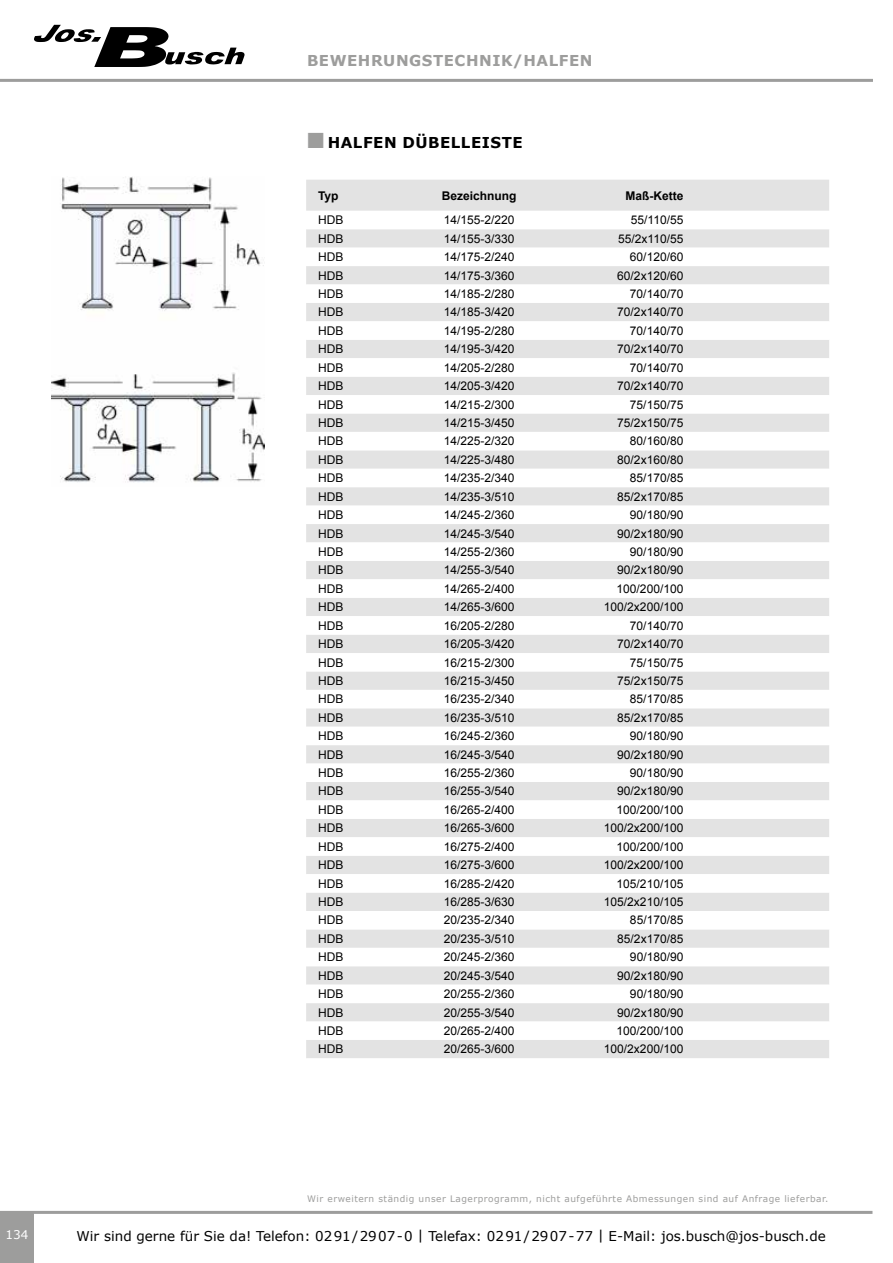
<style>
.page{position:relative;width:893px;height:1263px;background:#fff}
.page>*{position:absolute;margin:0;border:0;box-sizing:border-box;transform-origin:0 0}
.t1{font:700 15px "Verdana";letter-spacing:.035em;color:#9d9d9c}
.t2{font:700 15px "Verdana";letter-spacing:.035em;color:#000}
.t3{font:13.5px "Verdana";color:#000}
.t4{font:12px "Arial";color:#000}
.t5{font:700 12px "Arial";color:#000}
.t6{font:12px "Verdana";color:#fff}
.t7{font:9px "Verdana";letter-spacing:.055em;color:#9d9d9c}
</style>
<div class="page">
<hr style="left:0;top:79px;width:873px;height:3px;background:#9d9d9c">
<hr style="left:0;top:1211px;width:872px;height:3px;background:#9d9d9c">
<div style="left:0;top:1211px;width:34px;height:52px;background:#9d9d9c"></div>
<svg style="left:34px;top:25px;width:210px;height:42px"></svg>
<img style="left:51px;top:177px;width:214px;height:305px">
<div style="left:306px;top:180px;width:523px;height:878px;background:#e3e3e3"></div>
<svg style="left:306px;top:211px;width:523px;height:829px"></svg>
<p class="t1" style="left:307px;top:50px;width:287px">BEWEHRUNGSTECHNIK/HALFEN</p>
<p class="t2" style="left:328px;top:132px;width:196px">HALFEN DÜBELLEISTE</p>
<p class="t5" style="left:318px;top:187px;width:22px">Typ</p>
<p class="t5" style="left:442px;top:187px;width:76px">Bezeichnung</p>
<p class="t5" style="left:625px;top:187px;width:59px">Maß-Kette</p>
<p class="t4" style="left:318px;top:212px;width:27px">HDB</p>
<p class="t4" style="left:444px;top:212px;width:72px">14/155-2/220</p>
<p class="t4" style="left:631px;top:212px;width:54px">55/110/55</p>
<p class="t4" style="left:318px;top:230px;width:27px">HDB</p>
<p class="t4" style="left:444px;top:230px;width:72px">14/155-3/330</p>
<p class="t4" style="left:618px;top:230px;width:67px">55/2x110/55</p>
<p class="t4" style="left:318px;top:249px;width:27px">HDB</p>
<p class="t4" style="left:444px;top:249px;width:72px">14/175-2/240</p>
<p class="t4" style="left:630px;top:249px;width:55px">60/120/60</p>
<p class="t4" style="left:318px;top:267px;width:27px">HDB</p>
<p class="t4" style="left:444px;top:267px;width:72px">14/175-3/360</p>
<p class="t4" style="left:617px;top:267px;width:68px">60/2x120/60</p>
<p class="t4" style="left:318px;top:286px;width:27px">HDB</p>
<p class="t4" style="left:444px;top:286px;width:72px">14/185-2/280</p>
<p class="t4" style="left:630px;top:286px;width:55px">70/140/70</p>
<p class="t4" style="left:318px;top:304px;width:27px">HDB</p>
<p class="t4" style="left:444px;top:304px;width:72px">14/185-3/420</p>
<p class="t4" style="left:617px;top:304px;width:68px">70/2x140/70</p>
<p class="t4" style="left:318px;top:322px;width:27px">HDB</p>
<p class="t4" style="left:444px;top:322px;width:72px">14/195-2/280</p>
<p class="t4" style="left:630px;top:322px;width:55px">70/140/70</p>
<p class="t4" style="left:318px;top:341px;width:27px">HDB</p>
<p class="t4" style="left:444px;top:341px;width:72px">14/195-3/420</p>
<p class="t4" style="left:617px;top:341px;width:68px">70/2x140/70</p>
<p class="t4" style="left:318px;top:359px;width:27px">HDB</p>
<p class="t4" style="left:444px;top:359px;width:72px">14/205-2/280</p>
<p class="t4" style="left:630px;top:359px;width:55px">70/140/70</p>
<p class="t4" style="left:318px;top:378px;width:27px">HDB</p>
<p class="t4" style="left:444px;top:378px;width:72px">14/205-3/420</p>
<p class="t4" style="left:617px;top:378px;width:68px">70/2x140/70</p>
<p class="t4" style="left:318px;top:396px;width:27px">HDB</p>
<p class="t4" style="left:444px;top:396px;width:72px">14/215-2/300</p>
<p class="t4" style="left:630px;top:396px;width:55px">75/150/75</p>
<p class="t4" style="left:318px;top:414px;width:27px">HDB</p>
<p class="t4" style="left:444px;top:414px;width:72px">14/215-3/450</p>
<p class="t4" style="left:617px;top:414px;width:68px">75/2x150/75</p>
<p class="t4" style="left:318px;top:433px;width:27px">HDB</p>
<p class="t4" style="left:444px;top:433px;width:72px">14/225-2/320</p>
<p class="t4" style="left:630px;top:433px;width:55px">80/160/80</p>
<p class="t4" style="left:318px;top:451px;width:27px">HDB</p>
<p class="t4" style="left:444px;top:451px;width:72px">14/225-3/480</p>
<p class="t4" style="left:617px;top:451px;width:68px">80/2x160/80</p>
<p class="t4" style="left:318px;top:470px;width:27px">HDB</p>
<p class="t4" style="left:444px;top:470px;width:72px">14/235-2/340</p>
<p class="t4" style="left:630px;top:470px;width:55px">85/170/85</p>
<p class="t4" style="left:318px;top:488px;width:27px">HDB</p>
<p class="t4" style="left:444px;top:488px;width:72px">14/235-3/510</p>
<p class="t4" style="left:617px;top:488px;width:68px">85/2x170/85</p>
<p class="t4" style="left:318px;top:507px;width:27px">HDB</p>
<p class="t4" style="left:444px;top:507px;width:72px">14/245-2/360</p>
<p class="t4" style="left:630px;top:507px;width:55px">90/180/90</p>
<p class="t4" style="left:318px;top:525px;width:27px">HDB</p>
<p class="t4" style="left:444px;top:525px;width:72px">14/245-3/540</p>
<p class="t4" style="left:617px;top:525px;width:68px">90/2x180/90</p>
<p class="t4" style="left:318px;top:543px;width:27px">HDB</p>
<p class="t4" style="left:444px;top:543px;width:72px">14/255-2/360</p>
<p class="t4" style="left:630px;top:543px;width:55px">90/180/90</p>
<p class="t4" style="left:318px;top:562px;width:27px">HDB</p>
<p class="t4" style="left:444px;top:562px;width:72px">14/255-3/540</p>
<p class="t4" style="left:617px;top:562px;width:68px">90/2x180/90</p>
<p class="t4" style="left:318px;top:580px;width:27px">HDB</p>
<p class="t4" style="left:444px;top:580px;width:72px">14/265-2/400</p>
<p class="t4" style="left:617px;top:580px;width:68px">100/200/100</p>
<p class="t4" style="left:318px;top:599px;width:27px">HDB</p>
<p class="t4" style="left:444px;top:599px;width:72px">14/265-3/600</p>
<p class="t4" style="left:604px;top:599px;width:81px">100/2x200/100</p>
<p class="t4" style="left:318px;top:617px;width:27px">HDB</p>
<p class="t4" style="left:444px;top:617px;width:72px">16/205-2/280</p>
<p class="t4" style="left:630px;top:617px;width:55px">70/140/70</p>
<p class="t4" style="left:318px;top:636px;width:27px">HDB</p>
<p class="t4" style="left:444px;top:636px;width:72px">16/205-3/420</p>
<p class="t4" style="left:617px;top:636px;width:68px">70/2x140/70</p>
<p class="t4" style="left:318px;top:654px;width:27px">HDB</p>
<p class="t4" style="left:444px;top:654px;width:72px">16/215-2/300</p>
<p class="t4" style="left:630px;top:654px;width:55px">75/150/75</p>
<p class="t4" style="left:318px;top:672px;width:27px">HDB</p>
<p class="t4" style="left:444px;top:672px;width:72px">16/215-3/450</p>
<p class="t4" style="left:617px;top:672px;width:68px">75/2x150/75</p>
<p class="t4" style="left:318px;top:691px;width:27px">HDB</p>
<p class="t4" style="left:444px;top:691px;width:72px">16/235-2/340</p>
<p class="t4" style="left:630px;top:691px;width:55px">85/170/85</p>
<p class="t4" style="left:318px;top:709px;width:27px">HDB</p>
<p class="t4" style="left:444px;top:709px;width:72px">16/235-3/510</p>
<p class="t4" style="left:617px;top:709px;width:68px">85/2x170/85</p>
<p class="t4" style="left:318px;top:728px;width:27px">HDB</p>
<p class="t4" style="left:444px;top:728px;width:72px">16/245-2/360</p>
<p class="t4" style="left:630px;top:728px;width:55px">90/180/90</p>
<p class="t4" style="left:318px;top:746px;width:27px">HDB</p>
<p class="t4" style="left:444px;top:746px;width:72px">16/245-3/540</p>
<p class="t4" style="left:617px;top:746px;width:68px">90/2x180/90</p>
<p class="t4" style="left:318px;top:764px;width:27px">HDB</p>
<p class="t4" style="left:444px;top:764px;width:72px">16/255-2/360</p>
<p class="t4" style="left:630px;top:764px;width:55px">90/180/90</p>
<p class="t4" style="left:318px;top:783px;width:27px">HDB</p>
<p class="t4" style="left:444px;top:783px;width:72px">16/255-3/540</p>
<p class="t4" style="left:617px;top:783px;width:68px">90/2x180/90</p>
<p class="t4" style="left:318px;top:801px;width:27px">HDB</p>
<p class="t4" style="left:444px;top:801px;width:72px">16/265-2/400</p>
<p class="t4" style="left:617px;top:801px;width:68px">100/200/100</p>
<p class="t4" style="left:318px;top:820px;width:27px">HDB</p>
<p class="t4" style="left:444px;top:820px;width:72px">16/265-3/600</p>
<p class="t4" style="left:604px;top:820px;width:81px">100/2x200/100</p>
<p class="t4" style="left:318px;top:838px;width:27px">HDB</p>
<p class="t4" style="left:444px;top:838px;width:72px">16/275-2/400</p>
<p class="t4" style="left:617px;top:838px;width:68px">100/200/100</p>
<p class="t4" style="left:318px;top:857px;width:27px">HDB</p>
<p class="t4" style="left:444px;top:857px;width:72px">16/275-3/600</p>
<p class="t4" style="left:604px;top:857px;width:81px">100/2x200/100</p>
<p class="t4" style="left:318px;top:875px;width:27px">HDB</p>
<p class="t4" style="left:444px;top:875px;width:72px">16/285-2/420</p>
<p class="t4" style="left:617px;top:875px;width:68px">105/210/105</p>
<p class="t4" style="left:318px;top:893px;width:27px">HDB</p>
<p class="t4" style="left:444px;top:893px;width:72px">16/285-3/630</p>
<p class="t4" style="left:604px;top:893px;width:81px">105/2x210/105</p>
<p class="t4" style="left:318px;top:912px;width:27px">HDB</p>
<p class="t4" style="left:444px;top:912px;width:72px">20/235-2/340</p>
<p class="t4" style="left:630px;top:912px;width:55px">85/170/85</p>
<p class="t4" style="left:318px;top:930px;width:27px">HDB</p>
<p class="t4" style="left:444px;top:930px;width:72px">20/235-3/510</p>
<p class="t4" style="left:617px;top:930px;width:68px">85/2x170/85</p>
<p class="t4" style="left:318px;top:949px;width:27px">HDB</p>
<p class="t4" style="left:444px;top:949px;width:72px">20/245-2/360</p>
<p class="t4" style="left:630px;top:949px;width:55px">90/180/90</p>
<p class="t4" style="left:318px;top:967px;width:27px">HDB</p>
<p class="t4" style="left:444px;top:967px;width:72px">20/245-3/540</p>
<p class="t4" style="left:617px;top:967px;width:68px">90/2x180/90</p>
<p class="t4" style="left:318px;top:986px;width:27px">HDB</p>
<p class="t4" style="left:444px;top:986px;width:72px">20/255-2/360</p>
<p class="t4" style="left:630px;top:986px;width:55px">90/180/90</p>
<p class="t4" style="left:318px;top:1004px;width:27px">HDB</p>
<p class="t4" style="left:444px;top:1004px;width:72px">20/255-3/540</p>
<p class="t4" style="left:617px;top:1004px;width:68px">90/2x180/90</p>
<p class="t4" style="left:318px;top:1022px;width:27px">HDB</p>
<p class="t4" style="left:444px;top:1022px;width:72px">20/265-2/400</p>
<p class="t4" style="left:617px;top:1022px;width:68px">100/200/100</p>
<p class="t4" style="left:318px;top:1041px;width:27px">HDB</p>
<p class="t4" style="left:444px;top:1041px;width:72px">20/265-3/600</p>
<p class="t4" style="left:604px;top:1041px;width:81px">100/2x200/100</p>
<p class="t6" style="left:6px;top:1226px;width:24px">134</p>
<p class="t7" style="left:307px;top:1192px;width:523px">Wir erweitern ständig unser Lagerprogramm, nicht aufgeführte Abmessungen sind auf Anfrage lieferbar.</p>
<p class="t3" style="left:77px;top:1228px;width:751px">Wir sind gerne für Sie da! Telefon: 0291/2907-0 | Telefax: 0291/2907-77 | E-Mail: jos.busch@jos-busch.de</p>
</div>
